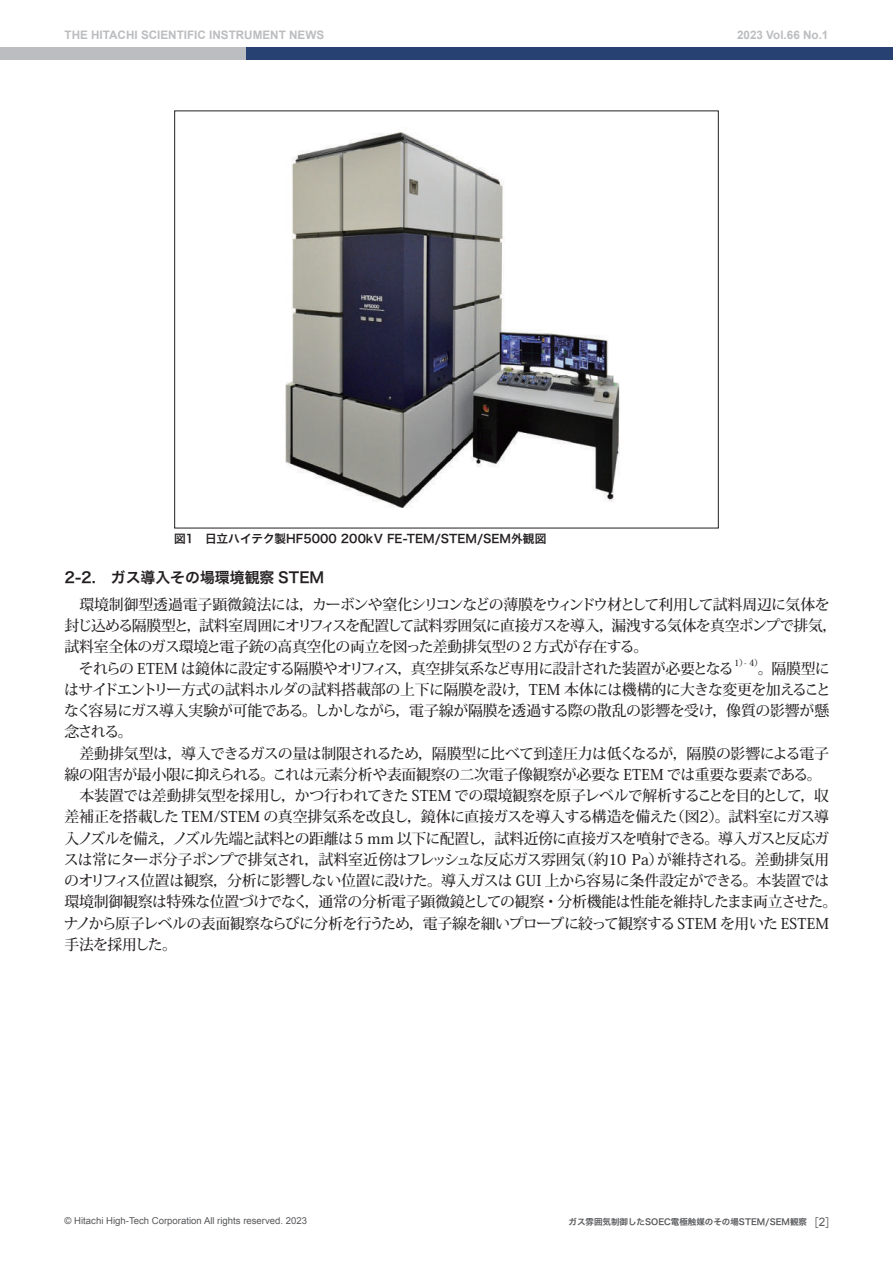
<style>
.page{position:relative;width:893px;height:1263px;background:#fff}
.page>*{position:absolute;margin:0;border:0;box-sizing:border-box;transform-origin:0 0}
.t1{font:500 14.85px/21.3px "Koz Min Pr 6 N";letter-spacing:-.03em;color:#231f20}
.t2{font:14.85px "Hira Kaku Pro N W6";color:#231f20}
.t3{font:700 11.7px "Arial";color:#bcbdc0}
.t4{font:11.7px "Hira Kaku Pro N W6";color:#231f20}
.t5{font:9.6px "Arial";color:#57585a}
.t6{font:500 8.7px "Koz Min Pr 6 N";color:#231f20}
.t7{font:8.55px "Hira Kaku Pro W6";color:#57585a}
.s1{font-family:"Futo Go B101 Pro"}
.s2{font-family:"Gothic BBB Pro";font-weight:500;font-size:11.7px}
.s3{font-family:"Arial";font-size:11.7px}
</style>
<div class="page">
<div style="left:0;top:47px;width:251px;height:13px;background:#bcbdc0"></div>
<div style="left:246px;top:47px;width:647px;height:13px;background:#284173"></div>
<img style="left:285px;top:131px;width:335px;height:377px">
<p class="t3" style="left:65px;top:27px;width:285px">THE HITACHI SCIENTIFIC INSTRUMENT NEWS<span class="s1">　　</span></p>
<p class="t3" style="left:737px;top:27px;width:93px">2023 Vol.66 No.1</p>
<p class="t4" style="left:174px;top:528px;width:374px">図1　日立ハイテク製HF5000 200kV FE-TEM/STEM/SEM外観図</p>
<p class="t2" style="left:65px;top:563px;width:261px">2-2.　ガス導入その場環境観察 STEM</p>
<p class="t1" style="left:65px;top:594px;width:774px">　環境制御型透過電子顕微鏡法には，カーボンや窒化シリコンなどの薄膜をウィンドウ材として利用して試料周辺に気体を封じ込める隔膜型と，試料室周囲にオリフィスを配置して試料雰囲気に直接ガスを導入，漏洩する気体を真空ポンプで排気，試料室全体のガス環境と電子銃の高真空化の両立を図った差動排気型の２方式が存在する。<br>　それらの ETEM は鏡体に設定する隔膜やオリフィス，真空排気系など専用に設計された装置が必要となる</p>
<p class="t6" style="left:734px;top:658px;width:30px">1）- 4）</p>
<p class="t1" style="left:64px;top:658px;width:775px;text-indent:694px">。隔膜型にはサイドエントリー方式の試料ホルダの試料搭載部の上下に隔膜を設け，TEM 本体には機構的に大きな変更を加えることなく容易にガス導入実験が可能である。しかしながら，電子線が隔膜を透過する際の散乱の影響を受け，像質の影響が懸念される。<br>　差動排気型は，導入できるガスの量は制限されるため，隔膜型に比べて到達圧力は低くなるが，隔膜の影響による電子線の阻害が最小限に抑えられる。これは元素分析や表面観察の二次電子像観察が必要な ETEM では重要な要素である。　本装置では差動排気型を採用し，かつ行われてきた STEM での環境観察を原子レベルで解析することを目的として，収差補正を搭載した TEM/STEM の真空排気系を改良し，鏡体に直接ガスを導入する構造を備えた（図2）。試料室にガス導入ノズルを備え，ノズル先端と試料との距離は 5 mm 以下に配置し，試料近傍に直接ガスを噴射できる。導入ガスと反応ガスは常にターボ分子ポンプで排気され，試料室近傍はフレッシュな反応ガス雰囲気（約10 Pa）が維持される。差動排気用のオリフィス位置は観察，分析に影響しない位置に設けた。導入ガスは GUI 上から容易に条件設定ができる。本装置では環境制御観察は特殊な位置づけでなく，通常の分析電子顕微鏡としての観察・分析機能は性能を維持したまま両立させた。ナノから原子レベルの表面観察ならびに分析を行うため，電子線を細いプローブに絞って観察する STEM を用いた ESTEM手法を採用した。</p>
<p class="t5" style="left:65px;top:1215px;width:244px">© Hitachi High-Tech Corporation All rights reserved. 2023</p>
<p class="t7" style="left:569px;top:1214px;width:270px">ガス雰囲気制御したSOEC電極触媒のその場STEM/SEM観察<span class="s2">［</span><span class="s3">2</span><span class="s2">］</span></p>
</div>
